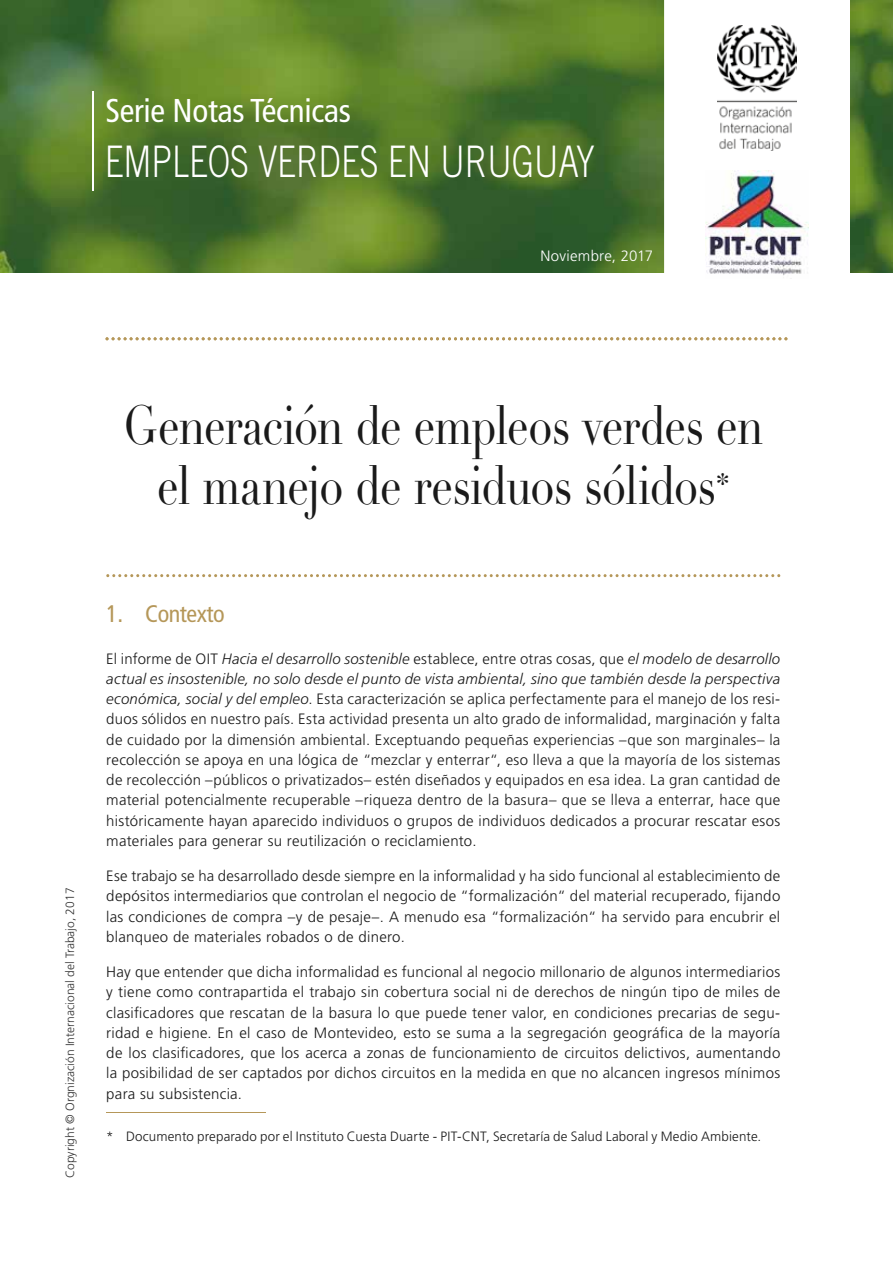
<style>
.page{position:relative;width:893px;height:1263px;background:#fff}
.page>*{position:absolute;margin:0;border:0;box-sizing:border-box;transform-origin:0 0}
.t1{font:54px/60px "Didot LT Std";letter-spacing:-.02em;color:#1a1a1a;text-align:center;scale:.8 1}
.t2{font:300 43.5px "Trade Gothic LT Std";color:#fff;scale:.78 1}
.t3{font:condensed 33px "Frutiger LT Std";letter-spacing:-.01em;color:#fff}
.t4{font:condensed 24px "Frutiger LT Std";letter-spacing:-.02em;color:#b59759}
.t5{font:300 15px/20.2px "Frutiger LT Std";letter-spacing:.015em;color:#1a1a1a;text-align:justify}
.t6{font:300 15px "Frutiger LT Std";letter-spacing:.02em;color:#fff}
.t7{font:300 13.5px "Frutiger LT Std";letter-spacing:.01em;color:#1a1a1a}
.t8{font:300 12px "Frutiger LT Std";color:#333}
.s1{font-style:italic}
</style>
<div class="page">
<img style="left:0;top:0;width:664px;height:273px">
<svg style="left:106px;top:337px;width:681px;height:3px"></svg>
<svg style="left:664px;top:0;width:187px;height:273px"></svg>
<img style="left:851px;top:0;width:42px;height:273px">
<hr style="left:92px;top:91px;width:2px;height:99px;background:#fff">
<img style="left:705px;top:171px;width:103px;height:105px">
<hr style="left:717px;top:101px;width:77px;height:1px;background:#fff">
<img style="left:718px;top:25px;width:79px;height:125px">
<svg style="left:106px;top:574px;width:674px;height:3px"></svg>
<hr style="left:106px;top:1112px;width:160px;height:1px;background:#b59759">
<h3 class="t3" style="left:106px;top:91px;width:247px">Serie Notas Técnicas</h3>
<h2 class="t2" style="left:105px;top:136px;width:630px">EMPLEOS VERDES EN URUGUAY</h2>
<p class="t6" style="left:540px;top:248px;width:114px">Noviembre, 2017</p>
<h1 class="t1" style="left:123px;top:397px;width:802px">Generación de empleos verdes en el manejo de residuos sólidos<sup>*</sup></h1>
<p class="t8" style="left:63px;top:1178px;width:292px;rotate:-90deg">Copyright © Orgnización Internacional del Trabajo, 2017</p>
<h3 class="t4" style="left:106px;top:600px;width:120px">1. Contexto</h3>
<p class="t5" style="left:106px;top:648px;width:675px">El informe de OIT <span class="s1">Hacia el desarrollo sostenible</span> establece, entre otras cosas, que <span class="s1">el modelo de desarrollo actual es insostenible, no solo desde el punto de vista ambiental, sino que también desde la perspectiva económica, social y del empleo</span>. Esta caracterización se aplica perfectamente para el manejo de los resi&shy;duos sólidos en nuestro país. Esta actividad presenta un alto grado de informalidad, marginación y falta de cuidado por la dimensión ambiental. Exceptuando pequeñas experiencias –que son marginales– la recolección se apoya en una lógica de “mezclar y enterrar“, eso lleva a que la mayoría de los sistemas de recolección –públicos o privatizados– estén diseñados y equipados en esa idea. La gran cantidad de material potencialmente recuperable –riqueza dentro de la basura– que se lleva a enterrar, hace que históricamente hayan aparecido individuos o grupos de individuos dedicados a procurar rescatar esos materiales para generar su reutilización o reciclamiento.</p>
<p class="t5" style="left:106px;top:866px;width:675px">Ese trabajo se ha desarrollado desde siempre en la informalidad y ha sido funcional al establecimiento de depósitos intermediarios que controlan el negocio de “formalización“ del material recuperado, fijando las condiciones de compra –y de pesaje–. A menudo esa “formalización“ ha servido para encubrir el blanqueo de materiales robados o de dinero.</p>
<p class="t5" style="left:106px;top:962px;width:676px">Hay que entender que dicha informalidad es funcional al negocio millonario de algunos intermediarios y tiene como contrapartida el trabajo sin cobertura social ni de derechos de ningún tipo de miles de clasificadores que rescatan de la basura lo que puede tener valor, en condiciones precarias de segu&shy;ridad e higiene. En el caso de Montevideo, esto se suma a la segregación geográfica de la mayoría de los clasificadores, que los acerca a zonas de funcionamiento de circuitos delictivos, aumentando la posibilidad de ser captados por dichos circuitos en la medida en que no alcancen ingresos mínimos para su subsistencia.</p>
<p class="t7" style="left:106px;top:1128px;width:656px">* Documento preparado por el Instituto Cuesta Duarte - PIT-CNT, Secretaría de Salud Laboral y Medio Ambiente.</p>
</div>
